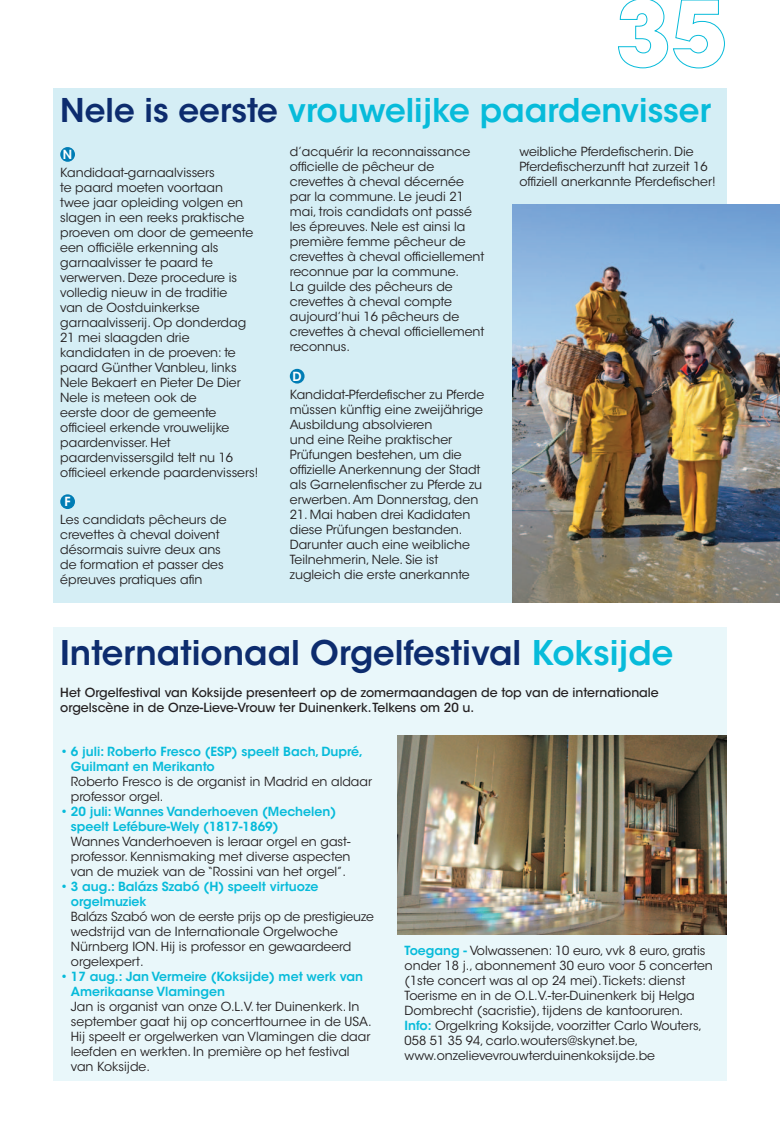
<style>
.page{position:relative;width:780px;height:1134px;background:#fff}
.page>*{position:absolute;margin:0;border:0;box-sizing:border-box;transform-origin:0 0}
.Titels_licht_blauw_i{font:600 33.75px "ITC Avant Garde Std";color:#0d2c6e}
.Titels_licht_blauw_i-2{font:600 32.5px "ITC Avant Garde Std";color:#07bbda}
.Body_insprong_2_mm{font:12.5px/15px "ITC Avant Garde Std";color:#231f20}
.Body_insprong_2_mm-2{font:600 12.5px/15px "ITC Avant Garde Std";color:#07bbda}
.Inleiding_insprong_2{font:500 12.5px/15px "ITC Avant Garde Std";color:#231f20}
.t1{font:600 12.5px "ITC Avant Garde Std";color:#fff}
.s1{color:#0d2c6e}
.s2{color:#07bbda}
.s3{font-weight:600;color:#07bbda}
</style>
<div class="page">
<div style="left:53px;top:627px;width:673px;height:454px;background:#e9f7fa"></div>
<img style="left:397px;top:736px;width:329px;height:199px">
<div style="left:53px;top:89px;width:673px;height:514px;background:#d5eef5"></div>
<div style="left:60px;top:147px;width:15px;height:15px;background:#007db5;border-radius:50%"></div>
<div style="left:60px;top:494px;width:15px;height:15px;background:#007db5;border-radius:50%"></div>
<div style="left:290px;top:369px;width:14px;height:15px;background:#007db5;border-radius:50%"></div>
<img style="left:512px;top:204px;width:268px;height:399px">
<svg style="left:618px;top:0;width:107px;height:69px"></svg>
<p class="Titels_licht_blauw_i-2" style="left:60px;top:90px;width:652px"><span class="s1">Nele is eerste</span> vrouwelijke paardenvisser</p>
<p class="t1" style="left:63px;top:146px;width:11px">N</p>
<p class="Body_insprong_2_mm" style="left:60px;top:165px;width:194px">Kandidaat-garnaalvissers<br>te paard moeten voortaan twee jaar opleiding volgen en slagen in een reeks praktische proeven om door de gemeente een officiële erkenning als garnaalvisser te paard te verwerven. Deze procedure is volledig nieuw in de traditie<br>van de Oostduinkerkse garnaalvisserij. Op donderdag<br>21 mei slaagden drie kandidaten in de proeven: te paard Günther Vanbleu, links<br>Nele Bekaert en Pieter De Dier</p>
<p class="Body_insprong_2_mm" style="left:60px;top:390px;width:199px">Nele is meteen ook de<br>eerste door de gemeente officieel erkende vrouwelijke paardenvisser. Het paardenvissersgild telt nu 16 officieel erkende paardenvissers!</p>
<p class="t1" style="left:64px;top:494px;width:8px">F</p>
<p class="Body_insprong_2_mm" style="left:60px;top:512px;width:168px">Les candidats pêcheurs de crevettes à cheval doivent désormais suivre deux ans de formation et passer des épreuves pratiques afin</p>
<p class="Body_insprong_2_mm" style="left:290px;top:144px;width:196px">d’acquérir la reconnaissance officielle de pêcheur de crevettes à cheval décernée par la commune. Le jeudi 21 mai, trois candidats ont passé les épreuves. Nele est ainsi la première femme pêcheur de crevettes à cheval officiellement reconnue par la commune.<br>La guilde des pêcheurs de crevettes à cheval compte aujourd’hui 16 pêcheurs de crevettes à cheval officiellement reconnus.</p>
<p class="t1" style="left:292px;top:368px;width:11px">D</p>
<p class="Body_insprong_2_mm" style="left:290px;top:387px;width:196px">Kandidat-Pferdefischer zu Pferde müssen künftig eine zweijährige<br>Ausbildung absolvieren<br>und eine Reihe praktischer<br>Prüfungen bestehen, um die offizielle Anerkennung der Stadt als Garnelenfischer zu Pferde zu erwerben. Am Donnerstag, den</p>
<p class="Body_insprong_2_mm" style="left:290px;top:507px;width:182px">21. Mai haben drei Kadidaten diese Prüfungen bestanden.<br>Darunter auch eine weibliche<br>Teilnehmerin, Nele. Sie ist zugleich die erste anerkannte</p>
<p class="Body_insprong_2_mm" style="left:519px;top:144px;width:198px">weibliche Pferdefischerin. Die<br>Pferdefischerzunft hat zurzeit 16 offiziell anerkannte Pferdefischer!</p>
<p class="Titels_licht_blauw_i" style="left:60px;top:631px;width:614px">Internationaal Orgelfestival <span class="s2">Koksijde</span></p>
<p class="Inleiding_insprong_2" style="left:60px;top:685px;width:600px">Het Orgelfestival van Koksijde presenteert op de zomermaandagen de top van de internationale orgelscène in de Onze-Lieve-Vrouw ter Duinenkerk. Telkens om 20 u.</p>
<p class="Body_insprong_2_mm-2" style="left:71px;top:744px;width:293px;text-indent:-11px">• 6 juli: Roberto Fresco (ESP) speelt Bach, Dupré,<br>Guilmant en Merikanto</p>
<p class="Body_insprong_2_mm" style="left:71px;top:775px;width:303px">Roberto Fresco is de organist in Madrid en aldaar professor orgel.</p>
<p class="Body_insprong_2_mm-2" style="left:71px;top:804px;width:267px;text-indent:-11px">• 20 juli: Wannes Vanderhoeven (Mechelen) speelt Lefébure-Wely (1817-1869)</p>
<p class="Body_insprong_2_mm" style="left:71px;top:835px;width:281px;text-align:justify">Wannes Vanderhoeven is leraar orgel en gast&shy;professor. Kennismaking met diverse aspecten van de muziek van de “Rossini van het orgel”.</p>
<p class="Body_insprong_2_mm-2" style="left:71px;top:879px;width:249px;text-indent:-11px">• 3 aug.: Balázs Szabó (H) speelt virtuoze orgelmuziek</p>
<p class="Body_insprong_2_mm" style="left:71px;top:910px;width:304px">Balázs Szabó won de eerste prijs op de prestigieuze wedstrijd van de Internationale Orgelwoche Nürnberg ION. Hij is professor en gewaardeerd orgelexpert.</p>
<p class="Body_insprong_2_mm-2" style="left:71px;top:969px;width:294px;text-indent:-11px">• 17 aug.: Jan Vermeire (Koksijde) met werk van<br>Amerikaanse Vlamingen</p>
<p class="Body_insprong_2_mm" style="left:71px;top:1000px;width:302px">Jan is organist van onze O.L.V. ter Duinenkerk. In september gaat hij op concerttournee in de USA.<br>Hij speelt er orgelwerken van Vlamingen die daar leefden en werkten. In première op het festival van Koksijde.</p>
<p class="Body_insprong_2_mm" style="left:404px;top:943px;width:310px"><span class="s3">Toegang -</span> Volwassenen: 10 euro, vvk 8 euro, gratis onder 18 j., abonnement 30 euro voor 5 concerten (1ste concert was al op 24 mei). Tickets: dienst Toerisme en in de O.L.V.-ter-Duinenkerk bij Helga Dombrecht (sacristie), tijdens de kantooruren.</p>
<p class="Body_insprong_2_mm" style="left:404px;top:1018px;width:299px"><span class="s3">Info:</span> Orgelkring Koksijde, voorzitter Carlo Wouters,<br>058 51 35 94, carlo.wouters@skynet.be,</p>
<p class="Body_insprong_2_mm" style="left:404px;top:1048px;width:252px">www.onzelievevrouwterduinenkoksijde.be</p>
</div>
